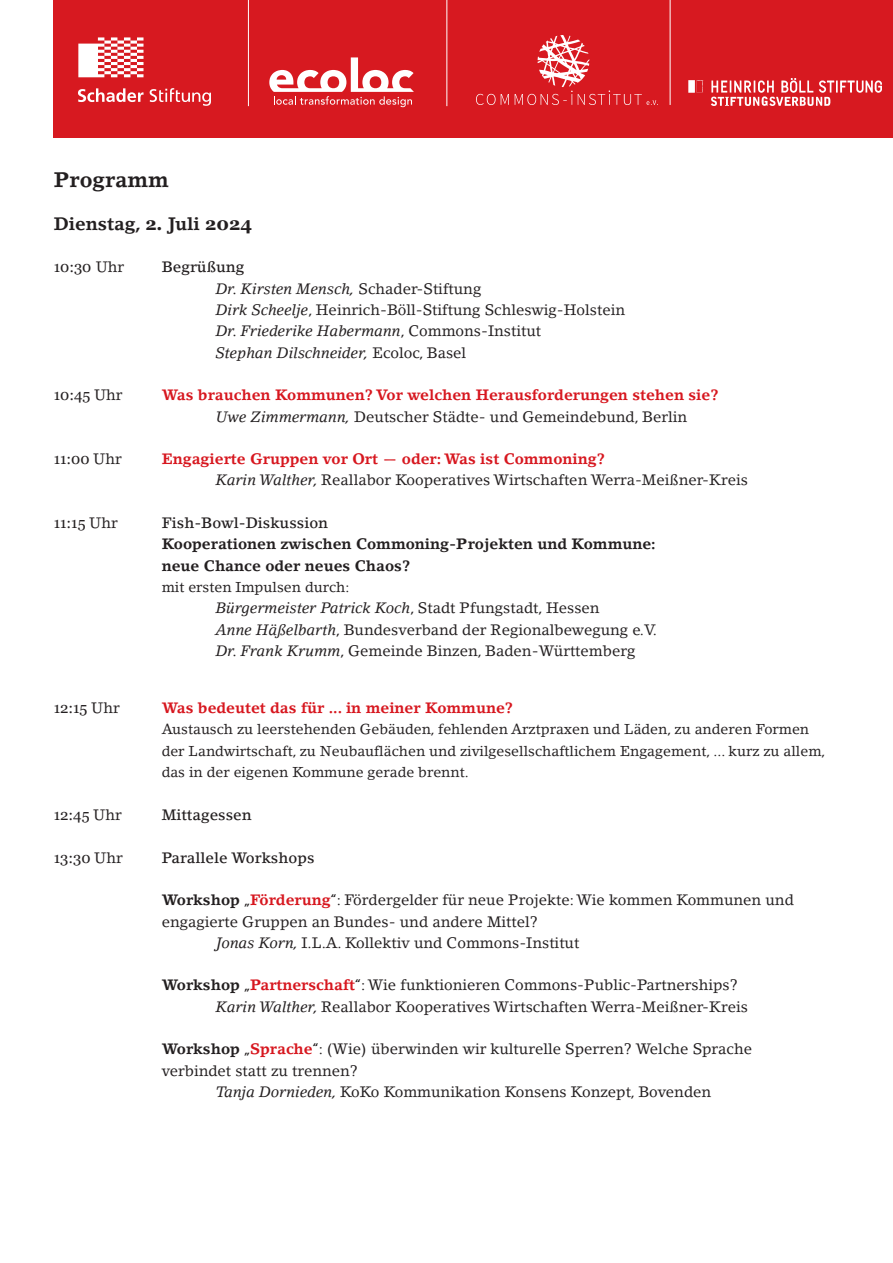
<style>
.page{position:relative;width:893px;height:1263px;background:#fff}
.page>*{position:absolute;margin:0;border:0;box-sizing:border-box;transform-origin:0 0}
.t1{font:700 21px "Lino Letter Std";color:#231f20}
.t2{font:700 18px "Lino Letter Std";color:#231f20}
.t3{font:15px/21.3px "Lino Letter Std";color:#231f20}
.t4{font:700 15px "Lino Letter Std";color:#d7171f}
.t5{font:italic 15px "Lino Letter Std";color:#231f20}
.t6{font:700 15px/21.3px "Lino Letter Std";color:#231f20}
.t7{font:500 15px "Lino Letter Std";color:#231f20}
.t8{font:15px "Georgia";color:#231f20}
.t9{font:14.25px/21.3px "Lino Letter Std";color:#231f20}
.s1{font-family:"Georgia"}
.s2{font-family:"Lino Letter Std"}
.s3{font-style:normal}
.s4{font-style:italic}
.s5{font-weight:700}
.s6{font-weight:700;color:#d7171f}
</style>
<div class="page">
<div style="left:54px;top:0;width:839px;height:138px;background:#d71920"></div>
<svg style="left:269px;top:57px;width:145px;height:50px"></svg>
<hr style="left:248px;top:0;width:1px;height:106px;background:#fff">
<hr style="left:446px;top:0;width:1px;height:106px;background:#fff">
<svg style="left:78px;top:37px;width:65px;height:40px"></svg>
<svg style="left:78px;top:88px;width:66px;height:14px"></svg>
<svg style="left:150px;top:88px;width:61px;height:18px"></svg>
<hr style="left:670px;top:0;width:1px;height:105px;background:#fff">
<img style="left:476px;top:35px;width:182px;height:70px">
<img style="left:688px;top:78px;width:193px;height:27px">
<p class="t1" style="left:54px;top:167px;width:117px">Programm</p>
<p class="t2" style="left:54px;top:213px;width:200px">Dienstag, <span class="s1">2.</span> Juli <span class="s1">2024</span></p>
<p class="t8" style="left:54px;top:258px;width:72px">10:30 <span class="s2">Uhr</span></p>
<p class="t7" style="left:162px;top:258px;width:84px">Begrüßung</p>
<p class="t5" style="left:216px;top:279px;width:267px">Dr. Kirsten Mensch, <span class="s3">Schader-Stiftung</span></p>
<p class="t3" style="left:216px;top:299px;width:411px"><span class="s4">Dirk Scheelje</span>, Heinrich-Böll-Stiftung Schleswig-Holstein<br><span class="s4">Dr. Friederike Habermann</span>, Commons-Institut<br><span class="s4">Stephan Dilschneider,</span> Ecoloc, Basel</p>
<p class="t8" style="left:54px;top:386px;width:70px">10:45 <span class="s2">Uhr</span></p>
<p class="t4" style="left:162px;top:386px;width:559px">Was brauchen Kommunen? Vor welchen Herausforderungen stehen sie?</p>
<p class="t3" style="left:216px;top:406px;width:473px"><span class="s4">Uwe Zimmermann,</span> Deutscher Städte- und Gemeindebund, Berlin</p>
<p class="t8" style="left:54px;top:450px;width:70px">11:00 <span class="s2">Uhr</span></p>
<p class="t4" style="left:162px;top:450px;width:445px">Engagierte Gruppen vor Ort — oder: Was ist Commoning?</p>
<p class="t3" style="left:216px;top:469px;width:534px"><span class="s4">Karin Walther,</span> Reallabor Kooperatives Wirtschaften Werra-Meißner-Kreis</p>
<p class="t8" style="left:54px;top:514px;width:66px">11:15 <span class="s2">Uhr</span></p>
<p class="t7" style="left:162px;top:514px;width:168px">Fish-Bowl-Diskussion</p>
<p class="t6" style="left:162px;top:533px;width:496px">Kooperationen zwischen Commoning-Projekten und Kommune: neue Chance oder neues Chaos?</p>
<p class="t9" style="left:162px;top:576px;width:189px">mit ersten Impulsen durch:</p>
<p class="t5" style="left:216px;top:599px;width:385px">Bürgermeister Patrick Koch<span class="s3">, Stadt Pfungstadt, Hessen</span></p>
<p class="t3" style="left:216px;top:619px;width:443px"><span class="s4">Anne Häßelbarth</span>, Bundesverband der Regionalbewegung e.V.</p>
<p class="t3" style="left:216px;top:640px;width:421px"><span class="s4">Dr. Frank Krumm</span>, Gemeinde Binzen, Baden-Württemberg</p>
<p class="t8" style="left:54px;top:699px;width:68px">12:15 <span class="s2">Uhr</span></p>
<p class="t4" style="left:162px;top:699px;width:353px">Was bedeutet das für ... in meiner Kommune?</p>
<p class="t9" style="left:162px;top:719px;width:665px">Austausch zu leerstehenden Gebäuden, fehlenden Arztpraxen und Läden, zu anderen Formen der Landwirtschaft, zu Neubauflächen und zivilgesellschaftlichem Engagement, ... kurz zu allem, das in der eigenen Kommune gerade brennt.</p>
<p class="t8" style="left:54px;top:805px;width:70px">12:45 <span class="s2">Uhr</span></p>
<p class="t7" style="left:162px;top:805px;width:92px">Mittagessen</p>
<p class="t8" style="left:54px;top:848px;width:71px">13:30 <span class="s2">Uhr</span></p>
<p class="t7" style="left:162px;top:848px;width:154px">Parallele Workshops</p>
<p class="t3" style="left:162px;top:889px;width:634px"><span class="s5">Workshop</span> „<span class="s6">Förderung</span>“: Fördergelder für neue Projekte: Wie kommen Kommunen und engagierte Gruppen an Bundes- und andere Mittel?</p>
<p class="t3" style="left:216px;top:932px;width:365px"><span class="s4">Jonas Korn,</span> I.L.A. Kollektiv und Commons-Institut</p>
<p class="t3" style="left:162px;top:974px;width:578px"><span class="s5">Workshop</span> „<span class="s6">Partnerschaft</span>“: Wie funktionieren Commons-Public-Partnerships?</p>
<p class="t3" style="left:216px;top:996px;width:534px"><span class="s4">Karin Walther,</span> Reallabor Kooperatives Wirtschaften Werra-Meißner-Kreis</p>
<p class="t3" style="left:162px;top:1038px;width:592px"><span class="s5">Workshop</span> „<span class="s6">Sprache</span>“: (Wie) überwinden wir kulturelle Sperren? Welche Sprache verbindet statt zu trennen?</p>
<p class="t3" style="left:216px;top:1081px;width:497px"><span class="s4">Tanja Dornieden,</span> KoKo Kommunikation Konsens Konzept, Bovenden</p>
</div>
